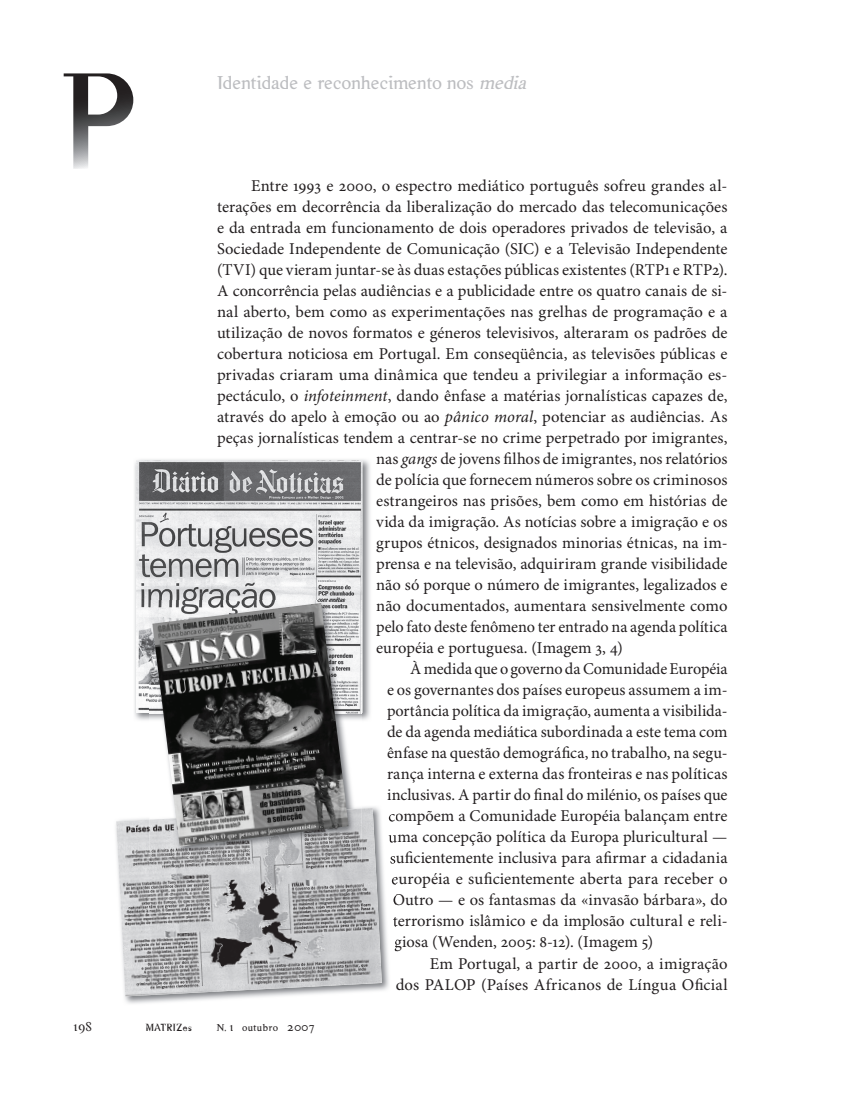
<style>
.page{position:relative;width:851px;height:1106px;background:#fff}
.page>*{position:absolute;margin:0;border:0;box-sizing:border-box;transform-origin:0 0}
.t1{font:19.5px "Hard Times";letter-spacing:.01em;color:#bcbdc0}
.t2{font:16.5px "Minion Pro";color:#231f20}
.t3{font:13.5px "Hard Times";color:#231f20}
.t4{font:10.5px "Hard Times";color:#231f20}
.t5{font:9px "Linotype Futoni";letter-spacing:.05em;color:#231f20}
.s1{font-style:italic}
.s2{font-size:12px}
</style>
<div class="page">
<svg style="left:64px;top:73px;width:69px;height:96px"></svg>
<img style="left:134px;top:459px;width:236px;height:261px">
<img style="left:136px;top:460px;width:226px;height:253px">
<img style="left:115px;top:807px;width:281px;height:197px">
<img style="left:389px;top:809px;width:7px;height:16px">
<img style="left:388px;top:830px;width:8px;height:16px">
<img style="left:390px;top:851px;width:6px;height:16px">
<img style="left:392px;top:872px;width:4px;height:16px">
<img style="left:393px;top:893px;width:3px;height:14px">
<img style="left:393px;top:914px;width:3px;height:16px">
<svg style="left:394px;top:935px;width:2px;height:16px"></svg>
<img style="left:116px;top:808px;width:266px;height:188px">
<img style="left:149px;top:600px;width:213px;height:208px">
<img style="left:149px;top:808px;width:213px;height:53px">
<img style="left:152px;top:603px;width:196px;height:243px">
<p class="t1" style="left:217px;top:70px;width:316px">Identidade e reconhecimento nos <span class="s1">media</span></p>
<p class="t2" style="left:251px;top:176px;width:478px">Entre 1993 e 2000, o espectro mediático português sofreu grandes al-</p>
<p class="t2" style="left:217px;top:197px;width:512px">terações em decorrência da liberalização do mercado das telecomunicações</p>
<p class="t2" style="left:217px;top:218px;width:512px">e da entrada em funcionamento de dois operadores privados de televisão, a</p>
<p class="t2" style="left:217px;top:239px;width:512px">Sociedade Independente de Comunicação (SIC) e a Televisão Independente</p>
<p class="t2" style="left:217px;top:260px;width:512px">(TVI) que vieram juntar-se às duas estações públicas existentes (RTP1 e RTP2).</p>
<p class="t2" style="left:217px;top:281px;width:512px">A concorrência pelas audiências e a publicidade entre os quatro canais de si-</p>
<p class="t2" style="left:217px;top:302px;width:512px">nal aberto, bem como as experimentações nas grelhas de programação e a</p>
<p class="t2" style="left:217px;top:323px;width:512px">utilização de novos formatos e géneros televisivos, alteraram os padrões de</p>
<p class="t2" style="left:217px;top:344px;width:512px">cobertura noticiosa em Portugal. Em conseqüência, as televisões públicas e</p>
<p class="t2" style="left:217px;top:365px;width:512px">privadas criaram uma dinâmica que tendeu a privilegiar a informação es-</p>
<p class="t2" style="left:217px;top:386px;width:512px">pectáculo, o <span class="s1">infoteinment</span>, dando ênfase a matérias jornalísticas capazes de,</p>
<p class="t2" style="left:217px;top:407px;width:512px">através do apelo à emoção ou ao <span class="s1">pânico moral</span>, potenciar as audiências. As</p>
<p class="t2" style="left:217px;top:428px;width:512px">peças jornalísticas tendem a centrar-se no crime perpetrado por imigrantes,</p>
<p class="t2" style="left:376px;top:449px;width:353px">nas <span class="s1">gangs</span> de jovens filhos de imigrantes, nos relatórios</p>
<p class="t2" style="left:376px;top:470px;width:353px">de polícia que fornecem números sobre os criminosos</p>
<p class="t2" style="left:376px;top:491px;width:353px">estrangeiros nas prisões, bem como em histórias de</p>
<p class="t2" style="left:376px;top:512px;width:353px">vida da imigração. As notícias sobre a imigração e os</p>
<p class="t2" style="left:376px;top:533px;width:353px">grupos étnicos, designados minorias étnicas, na im-</p>
<p class="t2" style="left:376px;top:554px;width:353px">prensa e na televisão, adquiriram grande visibilidade</p>
<p class="t2" style="left:376px;top:575px;width:353px">não só porque o número de imigrantes, legalizados e</p>
<p class="t2" style="left:376px;top:596px;width:353px">não documentados, aumentara sensivelmente como</p>
<p class="t2" style="left:376px;top:617px;width:353px">pelo fato deste fenômeno ter entrado na agenda política</p>
<p class="t2" style="left:376px;top:638px;width:248px">européia e portuguesa. (Imagem 3, 4)</p>
<p class="t2" style="left:410px;top:659px;width:319px">À medida que o governo da Comunidade Européia</p>
<p class="t2" style="left:387px;top:680px;width:342px">e os governantes dos países europeus assumem a im-</p>
<p class="t2" style="left:387px;top:701px;width:342px">portância política da imigração, aumenta a visibilida-</p>
<p class="t2" style="left:387px;top:722px;width:342px">de da agenda mediática subordinada a este tema com</p>
<p class="t2" style="left:387px;top:743px;width:342px">ênfase na questão demográfica, no trabalho, na segu-</p>
<p class="t2" style="left:387px;top:764px;width:342px">rança interna e externa das fronteiras e nas políticas</p>
<p class="t2" style="left:387px;top:785px;width:342px">inclusivas. A partir do final do milénio, os países que</p>
<p class="t2" style="left:388px;top:806px;width:341px">compõem a Comunidade Européia balançam entre</p>
<p class="t2" style="left:388px;top:827px;width:341px">uma concepção política da Europa pluricultural —</p>
<p class="t2" style="left:389px;top:848px;width:339px">suficientemente inclusiva para afirmar a cidadania</p>
<p class="t2" style="left:391px;top:869px;width:338px">européia e suficientemente aberta para receber o</p>
<p class="t2" style="left:392px;top:890px;width:336px">Outro — e os fantasmas da «invasão bárbara», do</p>
<p class="t2" style="left:392px;top:911px;width:336px">terrorismo islâmico e da implosão cultural e reli-</p>
<p class="t2" style="left:394px;top:932px;width:260px">giosa (Wenden, 2005: 8-12). (Imagem 5)</p>
<p class="t2" style="left:429px;top:953px;width:299px">Em Portugal, a partir de 2000, a imigração</p>
<p class="t2" style="left:395px;top:974px;width:333px">dos PALOP (Países Africanos de Língua Oficial</p>
<p class="t3" style="left:72px;top:1017px;width:21px">198</p>
<p class="t5" style="left:146px;top:1022px;width:47px">MATRIZES</p>
<p class="t4" style="left:217px;top:1021px;width:99px">n. <span class="s2">1</span> outubro <span class="s2">2007</span></p>
</div>
